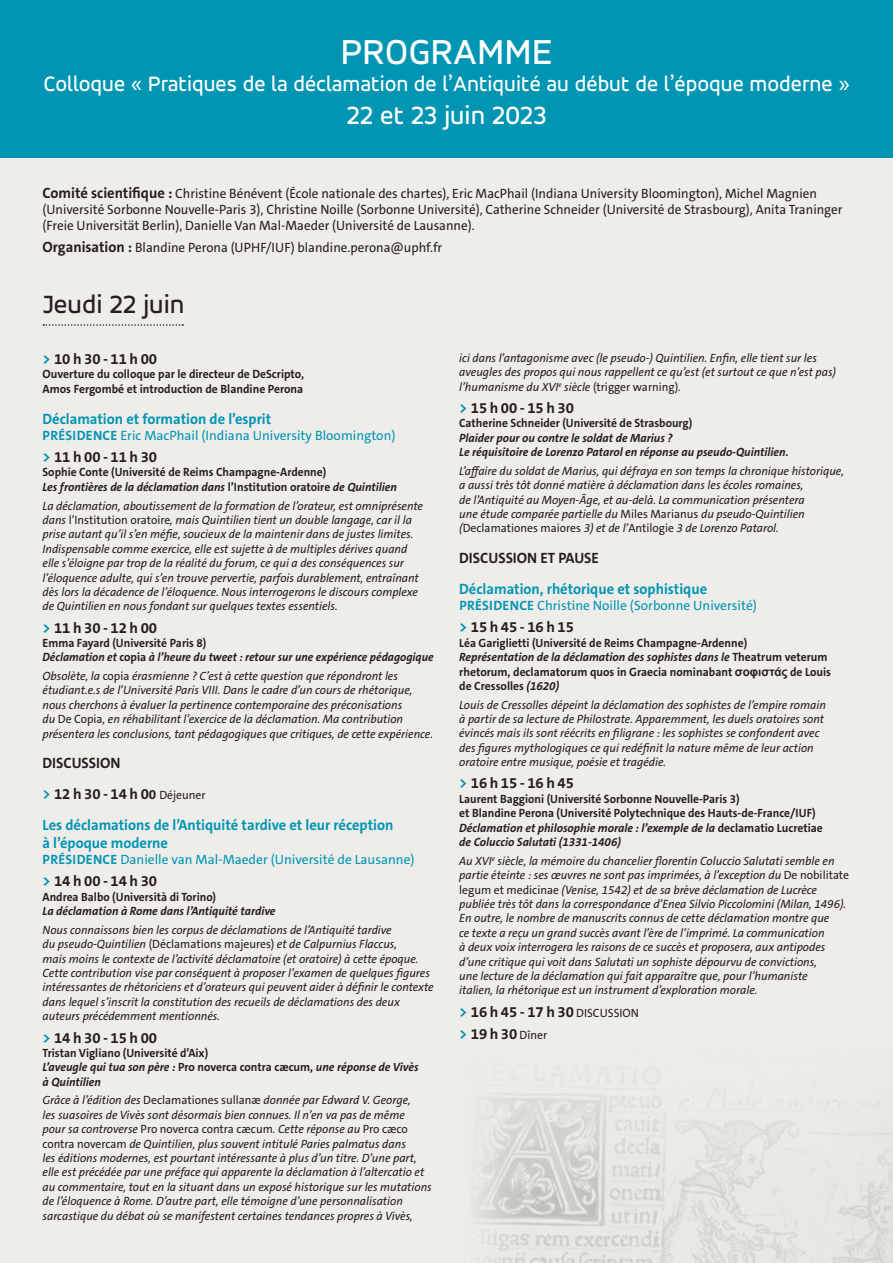
<style>
.page{position:relative;width:893px;height:1263px;background:#fff}
.page>*{position:absolute;margin:0;border:0;box-sizing:border-box;transform-origin:0 0}
.t1{font:500 37.5px "Accord Alternate";color:#fff}
.t2{font:500 27px "Accord Alternate";color:#fff}
.t3{font:500 27px "Accord Alternate";color:#231f20}
.t4{font:500 22.5px "Accord Alternate";color:#fff}
.t5{font:700 15px "The Sans C5";color:#231f20}
.t6{font:700 15px/18px "The Sans C5";color:#0095b3}
.t7{font:13.5px/16.2px "The Sans C5";color:#231f20}
.t8{font:13.5px "The Sans C5";color:#0095b3}
.t9{font:italic 12px/14.4px "The Sans C5";color:#231f20}
.t10{font:700 12px/14.4px "The Sans C5";color:#231f20;scale:.96 1}
.t11{font:italic 700 12px/14.4px "The Sans C5";color:#231f20}
.t12{font:italic 700 12px/14.4px "The Sans C5";color:#231f20;scale:.95 1}
.t13{font:700 12px/14.4px "The Sans C5";color:#231f20}
.s1{font-weight:700;font-size:15px}
.s2{color:#0095b3}
.s3{font-weight:700}
.s4{font-style:italic}
.s5{font-style:normal}
.s6{font-size:13.5px}
.s7{font-weight:400;font-size:12px}
.s8{font-family:"Arial"}
</style>
<div class="page">
<div style="left:0;top:29px;width:893px;height:1234px;background:#efedea"></div>
<img style="left:477px;top:1080px;width:416px;height:183px">
<div style="left:0;top:0;width:893px;height:157px;background:#0095b3"></div>
<svg style="left:43px;top:324px;width:140px;height:2px"></svg>
<p class="t1" style="left:340px;top:30px;width:214px">PROGRAMME</p>
<p class="t4" style="left:43px;top:70px;width:808px">Colloque « Pratiques de la déclamation de l’Antiquité au début de l’époque moderne »</p>
<p class="t2" style="left:346px;top:99px;width:202px">22 et 23 juin 2023</p>
<p class="t7" style="left:43px;top:185px;width:801px"><span class="s1">Comité scientifique :</span> Christine Bénévent (École nationale des chartes), Eric MacPhail (Indiana University Bloomington), Michel Magnien (Université Sorbonne Nouvelle-Paris 3), Christine Noille (Sorbonne Université), Catherine Schneider (Université de Strasbourg), Anita Traninger (Freie Universität Berlin), Danielle Van Mal-Maeder (Université de Lausanne).</p>
<p class="t7" style="left:43px;top:240px;width:401px"><span class="s1">Organisation :</span> Blandine Perona (UPHF/IUF) blandine.perona@uphf.fr</p>
<p class="t3" style="left:43px;top:288px;width:143px">Jeudi 22 juin</p>
<p class="t5" style="left:43px;top:349px;width:116px"><span class="s2">&gt;</span> 10 h 30 - 11 h 00</p>
<p class="t13" style="left:43px;top:367px;width:263px">Ouverture du colloque par le directeur de DeScripto,<br>Amos Fergombé et introduction de Blandine Perona</p>
<p class="t6" style="left:43px;top:410px;width:230px">Déclamation et formation de l’esprit</p>
<p class="t8" style="left:43px;top:427px;width:354px"><span class="s3">PRÉSIDENCE</span> Eric MacPhail (Indiana University Bloomington)</p>
<p class="t5" style="left:43px;top:447px;width:116px"><span class="s2">&gt;</span> 11 h 00 - 11 h 30</p>
<p class="t10" style="left:43px;top:465px;width:371px">Sophie Conte (Université de Reims Champagne-Ardenne)<br><span class="s4">Les frontières de la déclamation dans</span> l’Institution oratoire <span class="s4">de Quintilien</span></p>
<p class="t9" style="left:43px;top:498px;width:382px">La déclamation, aboutissement de la formation de l’orateur, est omniprésente dans <span class="s5">l’Institution oratoire</span>, mais Quintilien tient un double langage, car il la prise autant qu’il s’en méfie, soucieux de la maintenir dans de justes limites.<br>Indispensable comme exercice, elle est sujette à de multiples dérives quand elle s’éloigne par trop de la réalité du forum, ce qui a des conséquences sur l’éloquence adulte, qui s’en trouve pervertie, parfois durablement, entraînant dès lors la décadence de l’éloquence. Nous interrogerons le discours complexe de Quintilien en nous fondant sur quelques textes essentiels.</p>
<p class="t5" style="left:43px;top:618px;width:116px"><span class="s2">&gt;</span> 11 h 30 - 12 h 00</p>
<p class="t12" style="left:43px;top:636px;width:413px"><span class="s5">Emma Fayard (Université Paris 8)<br></span>Déclamation et <span class="s5">copia</span> à l’heure du tweet : retour sur une expérience pédagogique</p>
<p class="t9" style="left:43px;top:669px;width:392px">Obsolète, la <span class="s5">copia</span> érasmienne ? C’est à cette question que répondront les étudiant.e.s de l’Université Paris VIII. Dans le cadre d’un cours de rhétorique, nous cherchons à évaluer la pertinence contemporaine des préconisations<br>du <span class="s5">De Copia</span>, en réhabilitant l’exercice de la déclamation. Ma contribution présentera les conclusions, tant pédagogiques que critiques, de cette expérience.</p>
<p class="t5" style="left:43px;top:754px;width:80px">DISCUSSION</p>
<p class="t5" style="left:43px;top:784px;width:165px"><span class="s2">&gt;</span> 12 h 30 - 14 h 0<span class="s6">0</span> <span class="s7">Déjeuner</span></p>
<p class="t6" style="left:43px;top:816px;width:352px">Les déclamations de l’Antiquité tardive et leur réception à l’époque moderne</p>
<p class="t8" style="left:43px;top:851px;width:373px"><span class="s3">PRÉSIDENCE</span> Danielle van Mal-Maeder (Université de Lausanne)</p>
<p class="t5" style="left:43px;top:872px;width:116px"><span class="s2">&gt;</span> 14 h 00 - 14 h 30</p>
<p class="t11" style="left:43px;top:890px;width:235px"><span class="s5">Andrea Balbo (Università di Torino)<br></span>La déclamation à Rome dans l’Antiquité tardive</p>
<p class="t9" style="left:43px;top:923px;width:393px">Nous connaissons bien les corpus de déclamations de l’Antiquité tardive<br>du pseudo-Quintilien <span class="s5">(Déclamations majeures)</span> et de Calpurnius Flaccus,<br>mais moins le contexte de l’activité déclamatoire (et oratoire) à cette époque.<br>Cette contribution vise par conséquent à proposer l’examen de quelques figures intéressantes de rhétoriciens et d’orateurs qui peuvent aider à définir le contexte dans lequel s’inscrit la constitution des recueils de déclamations des deux auteurs précédemment mentionnés.</p>
<p class="t5" style="left:43px;top:1028px;width:116px"><span class="s2">&gt;</span> 14 h 30 - 15 h 00</p>
<p class="t10" style="left:43px;top:1046px;width:393px">Tristan Vigliano (Université d’Aix)<br><span class="s4">L’aveugle qui tua son père :</span> Pro noverca contra cæcum<span class="s4">, une réponse de Vivès à Quintilien</span></p>
<p class="t9" style="left:43px;top:1093px;width:391px">Grâce à l’édition des <span class="s5">Declamationes sullanæ</span> donnée par Edward V. George,<br>les suasoires de Vivès sont désormais bien connues. Il n’en va pas de même<br>pour sa controverse <span class="s5">Pro noverca contra cæcum</span>. Cette réponse au <span class="s5">Pro cæco contra novercam</span> de Quintilien, plus souvent intitulé Paries palmatus dans<br>les éditions modernes, est pourtant intéressante à plus d’un titre. D’une part, elle est précédée par une préface qui apparente la déclamation à l’altercatio et au commentaire, tout en la situant dans un exposé historique sur les mutations de l’éloquence à Rome. D’autre part, elle témoigne d’une personnalisation sarcastique du débat où se manifestent certaines tendances propres à Vivès,</p>
<p class="t9" style="left:459px;top:351px;width:378px">ici dans l’antagonisme avec (le pseudo-) Quintilien. Enfin, elle tient sur les aveugles des propos qui nous rappellent ce qu’est (et surtout ce que n’est pas) l’humanisme du XVI<sup>e</sup> siècle <span class="s5">(trigger warning).</span></p>
<p class="t5" style="left:459px;top:398px;width:116px"><span class="s2">&gt;</span> 15 h 00 - 15 h 30</p>
<p class="t11" style="left:459px;top:416px;width:331px"><span class="s5">Catherine Schneider (Université de Strasbourg)<br></span>Plaider pour ou contre le soldat de Marius ?<br>Le réquisitoire de Lorenzo Patarol en réponse au pseudo-Quintilien.</p>
<p class="t9" style="left:459px;top:464px;width:386px">L’affaire du soldat de Marius, qui défraya en son temps la chronique historique, a aussi très tôt donné matière à déclamation dans les écoles romaines,<br>de l’Antiquité au Moyen-Âge, et au-delà. La communication présentera<br>une étude comparée partielle du <span class="s5">Miles Marianus</span> du pseudo-Quintilien (<span class="s5">Declamationes maiores</span> 3) et de l’<span class="s5">Antilogie</span> 3 de Lorenzo Patarol.</p>
<p class="t5" style="left:459px;top:548px;width:141px">DISCUSSION ET PAUSE</p>
<p class="t6" style="left:459px;top:580px;width:249px">Déclamation, rhétorique et sophistique</p>
<p class="t8" style="left:459px;top:597px;width:299px"><span class="s3">PRÉSIDENCE</span> Christine Noille (Sorbonne Université)</p>
<p class="t5" style="left:459px;top:618px;width:116px"><span class="s2">&gt;</span> 15 h 45 - 16 h 15</p>
<p class="t10" style="left:459px;top:636px;width:389px">Léa Gariglietti (Université de Reims Champagne-Ardenne)<br><span class="s4">Représentation de la déclamation des sophistes dans le</span> Theatrum veterum rhetorum, declamatorum quos in Graecia nominabant <span class="s8">σοφιστάς</span> de Louis de Cressolles <span class="s4">(1620)</span></p>
<p class="t9" style="left:459px;top:697px;width:368px">Louis de Cressolles dépeint la déclamation des sophistes de l’empire romain à partir de sa lecture de Philostrate. Apparemment, les duels oratoires sont évincés mais ils sont réécrits en filigrane : les sophistes se confondent avec des figures mythologiques ce qui redéfinit la nature même de leur action oratoire entre musique, poésie et tragédie.</p>
<p class="t5" style="left:459px;top:774px;width:116px"><span class="s2">&gt;</span> 16 h 15 - 16 h 45</p>
<p class="t10" style="left:459px;top:792px;width:373px">Laurent Baggioni (Université Sorbonne Nouvelle-Paris 3)<br>et Blandine Perona (Université Polytechnique des Hauts-de-France/IUF)</p>
<p class="t11" style="left:459px;top:820px;width:365px">Déclamation et philosophie morale : l’exemple de la <span class="s5">declamatio Lucretiae </span>de Coluccio Salutati (1331-1406)</p>
<p class="t9" style="left:459px;top:853px;width:391px">Au XVI<sup>e</sup> siècle, la mémoire du chancelier florentin Coluccio Salutati semble en partie éteinte : ses œuvres ne sont pas imprimées, à l’exception du <span class="s5">De nobilitate legum et medicinae</span> (Venise, 1542) et de sa brève déclamation de Lucrèce publiée très tôt dans la correspondance d’Enea Silvio Piccolomini (Milan, 1496).<br>En outre, le nombre de manuscrits connus de cette déclamation montre que<br>ce texte a reçu un grand succès avant l’ère de l’imprimé. La communication<br>à deux voix interrogera les raisons de ce succès et proposera, aux antipodes d’une critique qui voit dans Salutati un sophiste dépourvu de convictions,<br>une lecture de la déclamation qui fait apparaître que, pour l’humaniste<br>italien, la rhétorique est un instrument d’exploration morale.</p>
<p class="t5" style="left:459px;top:1002px;width:181px"><span class="s2">&gt;</span> 16 h 45 - 17 h 30 <span class="s7">DISCUSSION</span></p>
<p class="t5" style="left:459px;top:1024px;width:89px"><span class="s2">&gt;</span> 19 h 30 <span class="s7">Dîner</span></p>
</div>
